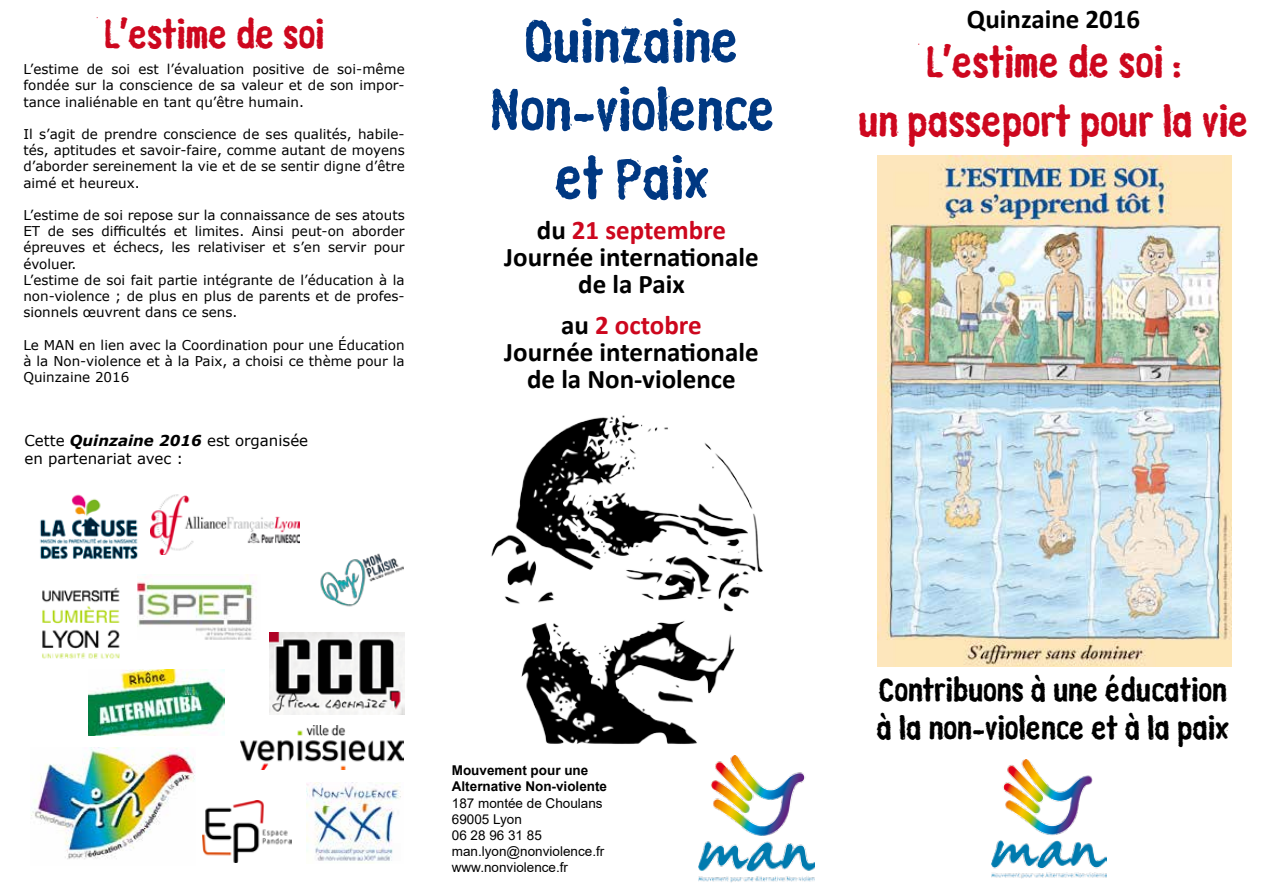
<style>
.page{position:relative;width:1263px;height:893px;background:#fff}
.page>*{position:absolute;margin:0;border:0;box-sizing:border-box;transform-origin:0 0}
.t1{font:57px/68.4px "Russisch Brot LT Eat Text";color:#003882;text-align:center}
.t2{font:42px/58.9px "Russisch Brot LT Eat Text";color:#cd071e;text-align:center}
.t3{font:39px "Russisch Brot LT Eat Text";color:#cd071e}
.t4{font:31.5px/37.8px "Russisch Brot LT Eat Text";color:#000}
.t5{font:700 27px/27px "Calibri";color:#000;text-align:center}
.t6{font:15px/18px "Verdana";color:#000}
.t7{font:13.5px/16.2px "Verdana";color:#000;text-align:justify}
.t8{font:13.5px/16.2px "Arial";color:#000}
.t9{font:700 13.5px/16.2px "Arial";color:#000}
.s1{font-weight:700;font-style:italic}
.s2{color:#cd071e}
</style>
<div class="page">
<img style="left:151px;top:494px;width:149px;height:60px">
<img style="left:491px;top:415px;width:272px;height:341px">
<img style="left:699px;top:756px;width:115px;height:127px">
<img style="left:991px;top:759px;width:115px;height:120px">
<img style="left:306px;top:783px;width:95px;height:78px">
<img style="left:203px;top:801px;width:88px;height:61px">
<img style="left:320px;top:553px;width:84px;height:54px">
<img style="left:88px;top:669px;width:137px;height:67px">
<img style="left:877px;top:156px;width:354px;height:510px">
<img style="left:31px;top:747px;width:165px;height:112px">
<img style="left:40px;top:494px;width:98px;height:66px">
<img style="left:42px;top:587px;width:78px;height:72px">
<img style="left:137px;top:575px;width:120px;height:65px">
<img style="left:270px;top:632px;width:135px;height:83px">
<img style="left:240px;top:726px;width:164px;height:43px">
<h3 class="t3" style="left:104px;top:7px;width:222px">L’estime de soi</h3>
<p class="t7" style="left:23px;top:61px;width:383px">L’estime de soi est l’évaluation positive de soi-même fondée sur la conscience de sa valeur et de son impor&shy;tance inaliénable en tant qu’être humain.</p>
<p class="t7" style="left:23px;top:126px;width:383px">Il s’agit de prendre conscience de ses qualités, habile&shy;tés, aptitudes et savoir-faire, comme autant de moyens d’aborder sereinement la vie et de se sentir digne d’être aimé et heureux.</p>
<p class="t7" style="left:23px;top:207px;width:383px;text-align:left">L’estime de soi repose sur la connaissance de ses atouts ET de ses difficultés et limites. Ainsi peut-on aborder épreuves et échecs, les relativiser et s’en servir pour évoluer.<br>L’estime de soi fait partie intégrante de l’éducation à la non-violence ; de plus en plus de parents et de profes&shy;sionnels œuvrent dans ce sens.</p>
<p class="t7" style="left:23px;top:336px;width:383px">Le MAN en lien avec la Coordination pour une Éducation à la Non-violence et à la Paix, a choisi ce thème pour la Quinzaine 2016</p>
<p class="t6" style="left:24px;top:431px;width:285px">Cette <span class="s1">Quinzaine 2016</span> est organisée en partenariat avec :</p>
<h1 class="t1" style="left:488px;top:6px;width:288px">Quinzaine<br>Non-violence et Paix</h1>
<h3 class="t5" style="left:504px;top:216px;width:256px">du <span class="s2">21 septembre<br></span>Journée internationale de la Paix</h3>
<h3 class="t5" style="left:504px;top:311px;width:256px">au <span class="s2">2 octobre<br></span>Journée internationale de la Non-violence</h3>
<p class="t9" style="left:452px;top:762px;width:157px">Mouvement pour une<br>Alternative Non-violente</p>
<p class="t8" style="left:452px;top:795px;width:154px">187 montée de Choulans<br>69005 Lyon<br>06 28 96 31 85 man.lyon@nonviolence.fr www.nonviolence.fr</p>
<h3 class="t5" style="left:967px;top:4px;width:175px">Quinzaine 2016</h3>
<h2 class="t2" style="left:859px;top:32px;width:391px">L’estime de soi :<br>un passeport pour la vie</h2>
<h3 class="t4" style="left:876px;top:670px;width:354px">Contribuons à une éducation à la non-violence et à la paix</h3>
</div>
